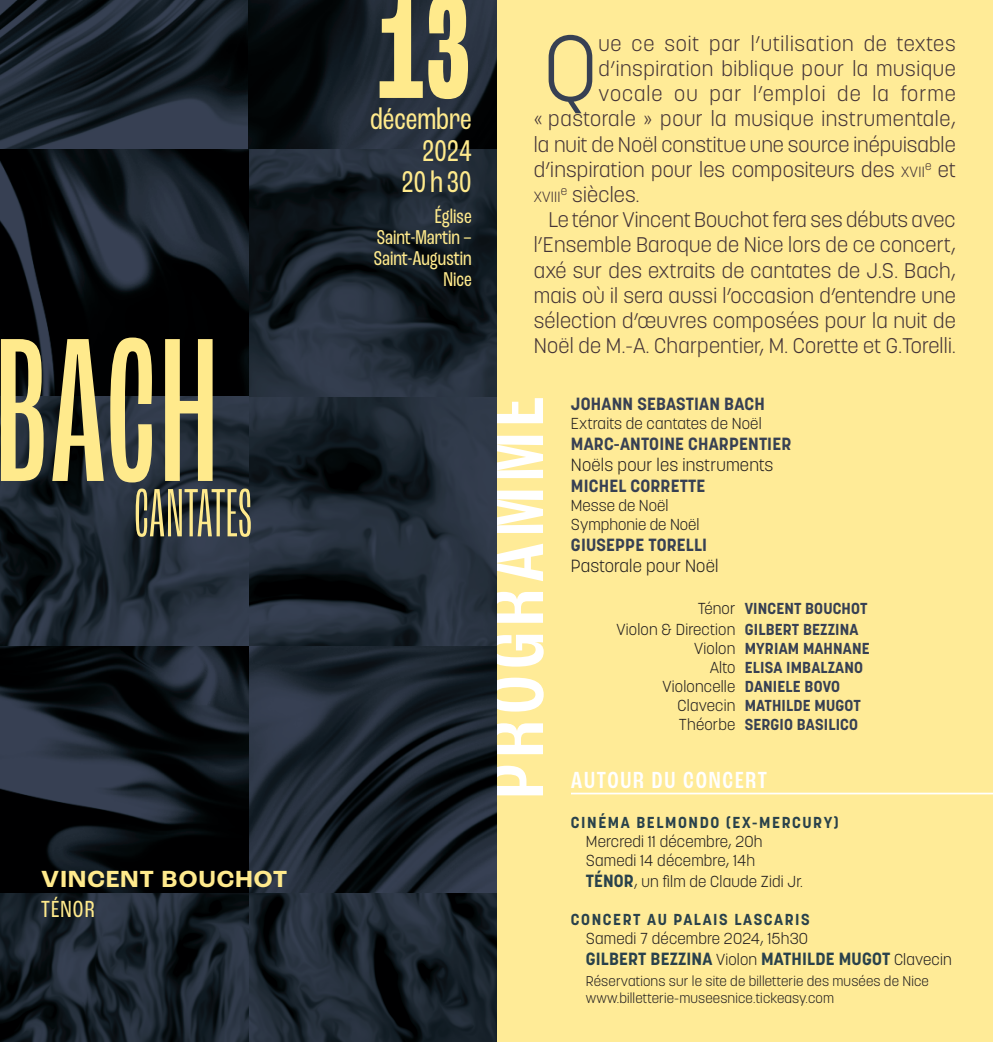
<style>
.page{position:relative;width:993px;height:1042px;background:#fff}
.page>*{position:absolute;margin:0;border:0;box-sizing:border-box;transform-origin:0 0}
.t1{font:extra-condensed 215.6px "Roc Grotesk";color:#ffea8c}
.t2{font:700 extra-condensed 157.5px "Roc Grotesk";color:#ffea8c}
.t3{font:300 92.58px "Korolev";color:#374053}
.t4{font:500 condensed 84px "Roc Grotesk";letter-spacing:.075em;color:#fff}
.t5{font:300 extra-condensed 71.92px "Roc Grotesk";color:#ffea8c}
.t6{font:condensed 31.5px/31.5px "Roc Grotesk";color:#ffea8c;text-align:right}
.t7{font:500 condensed 24.5px "Roc Grotesk";letter-spacing:.075em;color:#fff}
.t8{font:700 24.5px "Roc Grotesk";letter-spacing:.05em;color:#ffea8c}
.t9{font:condensed 24.5px "Roc Grotesk";letter-spacing:.05em;color:#ffea8c}
.t10{font:300 21px/25.2px "Korolev";letter-spacing:.01em;color:#443437;text-align:right}
.t11{font:condensed 21px/21px "Roc Grotesk";color:#ffea8c;text-align:right}
.t12{font:700 17.5px "Korolev";letter-spacing:.01em;color:#374053}
.t13{font:700 17.5px "Korolev";letter-spacing:.01em;color:#29414b}
.t14{font:300 17.5px "Korolev";letter-spacing:.01em;color:#231f20}
.t15{font:300 15.75px/18.9px "Korolev";letter-spacing:.01em;color:#231f20}
.t16{font:700 15.75px/21px "Korolev";letter-spacing:.01em;color:#374053}
.t17{font:700 15.75px "Korolev";letter-spacing:.1em;color:#29414b}
.t18{font:300 14.7px "Korolev";letter-spacing:.015em;color:#443437}
.t19{font:300 14px/16.8px "Korolev";letter-spacing:.01em;color:#231f20}
.s1{font-size:14.7px}
.s2{font-weight:300;color:#231f20}
.s3{font-weight:700;color:#374053}
.s4{font-weight:700;font-size:17.5px;color:#29414b}
.s5{font-weight:300;font-size:15.75px;color:#231f20}
</style>
<div class="page">
<div style="left:496px;top:0;width:496px;height:1042px;background:#ffeb97"></div>
<img style="left:248px;top:645px;width:248px;height:248px">
<svg style="left:248px;top:893px;width:248px;height:149px"></svg>
<svg style="left:248px;top:397px;width:248px;height:248px"></svg>
<svg style="left:248px;top:149px;width:248px;height:248px"></svg>
<svg style="left:0;top:149px;width:248px;height:248px;fill:#000102"></svg>
<svg style="left:0;top:645px;width:248px;height:248px"></svg>
<svg style="left:0;top:0;width:248px;height:149px"></svg>
<svg style="left:248px;top:0;width:248px;height:149px"></svg>
<svg style="left:0;top:893px;width:248px;height:149px"></svg>
<svg style="left:0;top:397px;width:248px;height:248px"></svg>
<hr style="left:570px;top:792px;width:422px;height:2px;background:#fff">
<h1 class="t1" style="left:-6px;top:292px;width:227px">BACH</h1>
<h3 class="t5" style="left:133px;top:474px;width:121px">CANTATES</h3>
<p class="t8" style="left:41px;top:863px;width:247px">VINCENT BOUCHOT</p>
<p class="t9" style="left:41px;top:894px;width:55px">TÉNOR</p>
<h2 class="t2" style="left:377px;top:-44px;width:95px">13</h2>
<h3 class="t6" style="left:370px;top:103px;width:103px">décembre<br>2024<br>20h30</h3>
<p class="t11" style="left:374px;top:206px;width:99px">Église<br>Saint-Martin –<br>Saint-Augustin<br>Nice</p>
<p class="t10" style="left:533px;top:31px;width:423px">ue ce soit par l’utilisation de textes d’inspiration biblique pour la musique vocale ou par l’emploi de la forme<br>« pastorale » pour la musique instrumentale, la nuit de Noël constitue une source inépuisable d’inspiration pour les compositeurs des <span class="s1">XVII</span><sup>e</sup> et</p>
<p class="t18" style="left:533px;top:187px;width:28px">XVIII</p>
<p class="t10" style="left:560px;top:182px;width:80px"><sup>e</sup> siècles.</p>
<p class="t10" style="left:548px;top:207px;width:408px">Le ténor Vincent Bouchot fera ses débuts avec</p>
<p class="t10" style="left:533px;top:232px;width:423px">l’Ensemble Baroque de Nice lors de ce concert,</p>
<p class="t10" style="left:533px;top:257px;width:423px">axé sur des extraits de cantates de J.S. Bach,</p>
<p class="t10" style="left:533px;top:283px;width:423px">mais où il sera aussi l’occasion d’entendre une</p>
<p class="t10" style="left:533px;top:308px;width:423px">sélection d’œuvres composées pour la nuit de</p>
<p class="t10" style="left:533px;top:333px;width:423px">Noël de M.-A. Charpentier, M. Corette et G.Torelli.</p>
<h3 class="t3" style="left:543px;top:10px;width:56px">Q</h3>
<h3 class="t4" style="left:466px;top:798px;width:403px;rotate:-90deg">PROGRAMME</h3>
<p class="t12" style="left:570px;top:393px;width:195px">JOHANN SEBASTIAN BACH</p>
<p class="t15" style="left:570px;top:414px;width:192px">Extraits de cantates de Noël</p>
<p class="t12" style="left:570px;top:433px;width:222px">MARC-ANTOINE CHARPENTIER</p>
<p class="t14" style="left:570px;top:454px;width:204px">Noëls pour les instruments</p>
<p class="t12" style="left:570px;top:475px;width:136px">MICHEL CORRETTE</p>
<p class="t15" style="left:570px;top:496px;width:130px">Messe de Noël<br>Symphonie de Noël</p>
<p class="t12" style="left:570px;top:534px;width:138px">GIUSEPPE TORELLI</p>
<p class="t14" style="left:570px;top:555px;width:149px">Pastorale pour Noël</p>
<p class="t16" style="left:616px;top:598px;width:252px;text-indent:81px"><span class="s2">Ténor</span> VINCENT BOUCHOT<br><span class="s2">Violon &amp; Direction</span> GILBERT BEZZINA</p>
<p class="t16" style="left:694px;top:638px;width:177px"><span class="s2">Violon</span> MYRIAM MAHNANE</p>
<p class="t16" style="left:709px;top:657px;width:155px"><span class="s2">Alto</span> ELISA IMBALZANO</p>
<p class="t15" style="left:662px;top:677px;width:179px">Violoncelle <span class="s3">DANIELE BOVO</span></p>
<p class="t16" style="left:677px;top:694px;width:185px"><span class="s2">Clavecin</span> MATHILDE MUGOT</p>
<p class="t16" style="left:678px;top:713px;width:180px"><span class="s2">Théorbe</span> SERGIO BASILICO</p>
<p class="t7" style="left:570px;top:765px;width:197px">AUTOUR DU CONCERT</p>
<p class="t17" style="left:570px;top:812px;width:269px">CINÉMA BELMONDO (EX-MERCURY)</p>
<p class="t15" style="left:585px;top:832px;width:178px">Mercredi 11 décembre, 20h<br>Samedi 14 décembre, 14h</p>
<p class="t15" style="left:585px;top:872px;width:218px"><span class="s4">TÉNOR</span>, un film de Claude Zidi Jr.</p>
<p class="t17" style="left:570px;top:909px;width:240px">CONCERT AU PALAIS LASCARIS</p>
<p class="t15" style="left:585px;top:928px;width:224px">Samedi 7 décembre 2024, 15h30</p>
<p class="t13" style="left:585px;top:947px;width:367px">GILBERT BEZZINA <span class="s5">Violon</span> MATHILDE MUGOT <span class="s5">Clavecin</span></p>
<p class="t19" style="left:585px;top:973px;width:344px">Réservations sur le site de billetterie des musées de Nice www.billetterie-museesnice.tickeasy.com</p>
</div>
